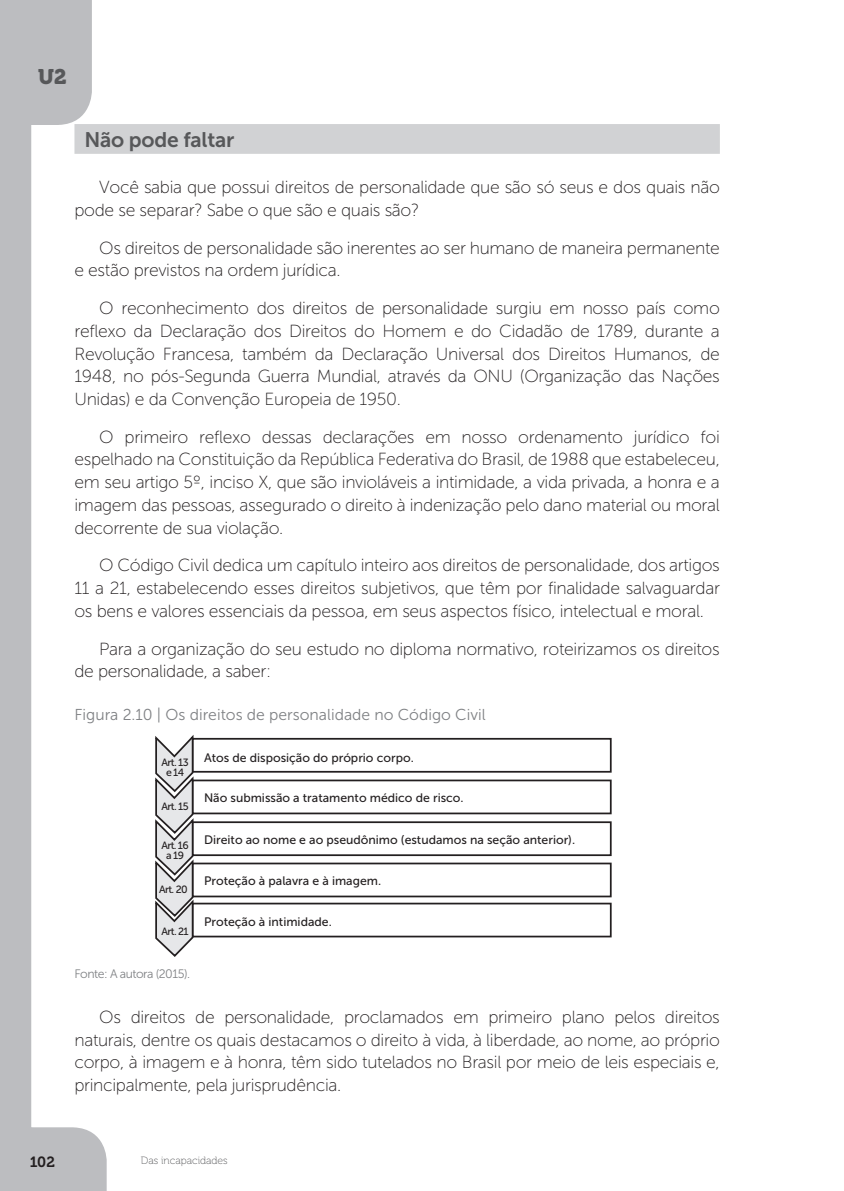
<style>
.page{position:relative;width:844px;height:1191px;background:#fff}
.page>*{position:absolute;margin:0;border:0;box-sizing:border-box;transform-origin:0 0}
.t1{font:21px "Museo Sans 700";letter-spacing:-.01em;color:#57585a}
.t2{font:21px "Museo 900";color:#57585a}
.t3{font:17.5px/22.8px "Museo Sans 100";letter-spacing:-.02em;color:#231f20;text-align:justify}
.t4{font:15.75px "Museo Sans 300";color:#808285}
.t5{font:14.7px "Museo 700";color:#231f20}
.t6{font:12.25px "Museo Sans 500";color:#231f20}
.t7{font:12.25px "Museo Sans 300";letter-spacing:-.04em;color:#808285}
.t8{font:10.5px/10.5px "Museo Sans 500";letter-spacing:-.06em;color:#231f20;text-align:center}
.t9{font:10.5px "Museo 100";color:#57585a}
</style>
<div class="page">
<svg style="left:0;top:0;width:107px;height:1191px"></svg>
<div style="left:74px;top:124px;width:645px;height:30px;background:#d1d2d4"></div>
<div style="left:191px;top:738px;width:420px;height:34px;border:2px solid #231f20"></div>
<div style="left:191px;top:779px;width:420px;height:35px;border:2px solid #231f20"></div>
<div style="left:191px;top:821px;width:420px;height:35px;border:2px solid #231f20"></div>
<div style="left:191px;top:862px;width:420px;height:35px;border:2px solid #231f20"></div>
<div style="left:191px;top:902px;width:420px;height:35px;border:2px solid #231f20"></div>
<svg style="left:155px;top:735px;width:39px;height:222px;background:#c6c6c7"></svg>
<p class="t2" style="left:38px;top:65px;width:30px">U2</p>
<p class="t1" style="left:84px;top:128px;width:151px">Não pode faltar</p>
<p class="t3" style="left:74px;top:176px;width:646px;text-indent:25px">Você sabia que possui direitos de personalidade que são só seus e dos quais não pode se separar? Sabe o que são e quais são?</p>
<p class="t3" style="left:74px;top:236px;width:646px;text-indent:25px">Os direitos de personalidade são inerentes ao ser humano de maneira permanente e estão previstos na ordem jurídica.</p>
<p class="t3" style="left:74px;top:297px;width:646px;text-indent:25px">O reconhecimento dos direitos de personalidade surgiu em nosso país como reflexo da Declaração dos Direitos do Homem e do Cidadão de 1789, durante a Revolução Francesa, também da Declaração Universal dos Direitos Humanos, de 1948, no pós-Segunda Guerra Mundial, através da ONU (Organização das Nações Unidas) e da Convenção Europeia de 1950.</p>
<p class="t3" style="left:74px;top:425px;width:646px;text-indent:25px">O primeiro reflexo dessas declarações em nosso ordenamento jurídico foi espelhado na Constituição da República Federativa do Brasil, de 1988 que estabeleceu, em seu artigo 5º, inciso X, que são invioláveis a intimidade, a vida privada, a honra e a imagem das pessoas, assegurado o direito à indenização pelo dano material ou moral decorrente de sua violação.</p>
<p class="t3" style="left:74px;top:554px;width:646px;text-indent:25px">O Código Civil dedica um capítulo inteiro aos direitos de personalidade, dos artigos 11 a 21, estabelecendo esses direitos subjetivos, que têm por finalidade salvaguardar os bens e valores essenciais da pessoa, em seus aspectos físico, intelectual e moral.</p>
<p class="t3" style="left:74px;top:637px;width:646px;text-indent:25px">Para a organização do seu estudo no diploma normativo, roteirizamos os direitos de personalidade, a saber:</p>
<p class="t4" style="left:74px;top:706px;width:412px">Figura 2.10 | Os direitos de personalidade no Código Civil</p>
<p class="t6" style="left:204px;top:751px;width:211px">Atos de disposição do próprio corpo.</p>
<p class="t8" style="left:162px;top:757px;width:28px">Art. 13 e 14</p>
<p class="t8" style="left:162px;top:801px;width:28px">Art. 15</p>
<p class="t6" style="left:204px;top:791px;width:261px">Não submissão a tratamento médico de risco.</p>
<p class="t8" style="left:161px;top:839px;width:29px">Art. 16 a 19</p>
<p class="t8" style="left:159px;top:884px;width:30px">Art. 20</p>
<p class="t8" style="left:161px;top:925px;width:29px">Art. 21</p>
<p class="t7" style="left:74px;top:967px;width:117px">Fonte: A autora (2015).</p>
<p class="t6" style="left:204px;top:832px;width:372px">Direito ao nome e ao pseudônimo (estudamos na seção anterior).</p>
<p class="t6" style="left:204px;top:874px;width:178px">Proteção à palavra e à imagem.</p>
<p class="t6" style="left:204px;top:915px;width:129px">Proteção à intimidade.</p>
<p class="t3" style="left:74px;top:1005px;width:646px;text-indent:25px">Os direitos de personalidade, proclamados em primeiro plano pelos direitos naturais, dentre os quais destacamos o direito à vida, à liberdade, ao nome, ao próprio corpo, à imagem e à honra, têm sido tutelados no Brasil por meio de leis especiais e, principalmente, pela jurisprudência.</p>
<p class="t5" style="left:30px;top:1153px;width:27px">102</p>
<p class="t9" style="left:141px;top:1155px;width:88px">Das incapacidades</p>
</div>
